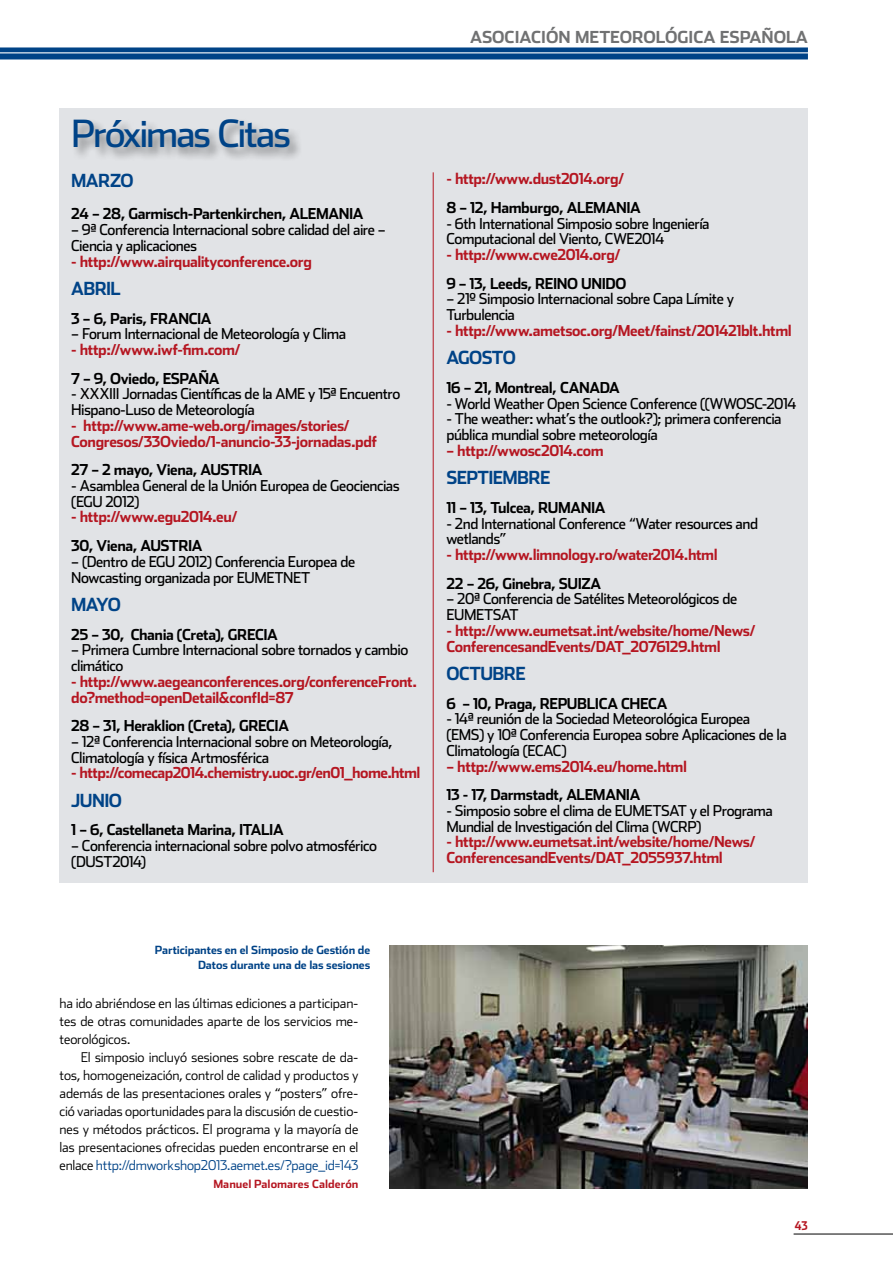
<style>
.page{position:relative;width:893px;height:1263px;background:#fff}
.page>*{position:absolute;margin:0;border:0;box-sizing:border-box;transform-origin:0 0}
.t1{font:37.5px "Stainless";letter-spacing:-.055em;color:#004387}
.t2{font:700 18px "Stainless";letter-spacing:-.035em;color:#004387}
.t3{font:700 16.5px "Stainless";color:#707172}
.t4{font:15px/15.8px "Stainless";letter-spacing:-.03em;color:#000}
.t5{font:700 15px/15.8px "Stainless";letter-spacing:-.03em;color:#b51621}
.t6{font:700 15px "Stainless";letter-spacing:-.03em;color:#000}
.t7{font:300 13.5px/18px "Stainless";letter-spacing:-.01em;color:#000;text-align:justify}
.t8{font:700 12px "Stainless Cond";color:#b51621}
.t9{font:700 11.25px/15px "Stainless";letter-spacing:-.005em;color:#004387;text-align:right}
.t10{font:700 11.25px "Stainless";color:#b51621}
.s1{color:#004387}
</style>
<div class="page">
<hr style="left:794px;top:1234px;width:99px;height:1px;background:#000">
<div style="left:60px;top:108px;width:748px;height:774px;background:#e1e3e6"></div>
<hr style="left:433px;top:172px;width:1px;height:700px;background:#b51621">
<div style="left:71px;top:117px;width:232px;height:44px;background:#000;opacity:.42"></div>
<img style="left:389px;top:945px;width:419px;height:243px">
<div style="left:0;top:47px;width:808px;height:12px;background:#004387"></div>
<hr style="left:0;top:52px;width:808px;height:1px;background:#fff">
<p class="t3" style="left:470px;top:27px;width:11px">ASOCIACIÓN</p>
<p class="t3" style="left:575px;top:27px;width:26px">METEOROLÓGICA</p>
<p class="t3" style="left:720px;top:27px;width:66px">ESPAÑOLA</p>
<h1 class="t1" style="left:71px;top:111px;width:221px">Próximas Citas</h1>
<p class="t2" style="left:71px;top:169px;width:62px">MARZO</p>
<p class="t6" style="left:71px;top:205px;width:267px">24 – 28, Garmisch-Partenkirchen, ALEMANIA</p>
<p class="t4" style="left:71px;top:222px;width:316px">– 9ª Conferencia Internacional sobre calidad del aire –<br>Ciencia y aplicaciones</p>
<p class="t5" style="left:71px;top:253px;width:242px">- http://www.airqualityconference.org</p>
<p class="t2" style="left:71px;top:278px;width:11px">ABRIL</p>
<p class="t6" style="left:71px;top:309px;width:89px">3 – 6, Paris, FRANCIA</p>
<p class="t4" style="left:71px;top:326px;width:276px">– Forum Internacional de Meteorología y Clima</p>
<p class="t5" style="left:71px;top:342px;width:171px">- http://www.iwf-fim.com/</p>
<p class="t6" style="left:71px;top:369px;width:149px">7 – 9, Oviedo, ESPAÑA</p>
<p class="t4" style="left:71px;top:386px;width:20px">- XXX</p>
<p class="t4" style="left:71px;top:386px;width:331px;text-indent:38px">III Jornadas Científicas de la AME y 15ª Encuentro<br>Hispano-Luso de Meteorología</p>
<p class="t5" style="left:71px;top:418px;width:307px">- http://www.ame-web.org/images/stories/<br>Congresos/33Oviedo/1-anuncio-33-jornadas.pdf</p>
<p class="t6" style="left:71px;top:461px;width:140px">27 – 2 mayo, Viena, AUSTRIA</p>
<p class="t4" style="left:71px;top:478px;width:330px">- Asamblea General de la Unión Europea de Geociencias (EGU 2012)</p>
<p class="t5" style="left:71px;top:509px;width:167px">- http://www.egu2014.eu/</p>
<p class="t6" style="left:71px;top:537px;width:79px">30, Viena, AUSTRIA</p>
<p class="t4" style="left:71px;top:553px;width:285px">– (Dentro de EGU 2012) Conferencia Europea de<br>Nowcasting organizada por EUMETNET</p>
<p class="t2" style="left:71px;top:594px;width:28px">MAYO</p>
<p class="t6" style="left:71px;top:625px;width:166px">25 – 30, Chania (Creta), GRECIA</p>
<p class="t4" style="left:71px;top:642px;width:339px">– Primera Cumbre Internacional sobre tornados y cambio climático</p>
<p class="t5" style="left:71px;top:674px;width:347px">- http://www.aegeanconferences.org/conferenceFront. do?method=openDetail&amp;confId=87</p>
<p class="t6" style="left:71px;top:717px;width:178px">28 – 31, Heraklion (Creta), GRECIA</p>
<p class="t4" style="left:71px;top:734px;width:323px">– 12ª Conferencia Internacional sobre on Meteorología,<br>Climatología y física Artmosférica</p>
<p class="t5" style="left:71px;top:765px;width:351px">- http://comecap2014.chemistry.uoc.gr/en01_home.html</p>
<p class="t2" style="left:71px;top:790px;width:20px">JUNIO</p>
<p class="t6" style="left:71px;top:821px;width:177px">1 – 6, Castellaneta Marina, ITALIA</p>
<p class="t4" style="left:71px;top:838px;width:307px">– Conferencia internacional sobre polvo atmosférico (DUST2014)</p>
<p class="t5" style="left:446px;top:171px;width:179px">- http://www.dust2014.org/</p>
<p class="t6" style="left:446px;top:198px;width:169px">8 – 12, Hamburgo, ALEMANIA</p>
<p class="t4" style="left:446px;top:215px;width:265px">- 6th International Simposio sobre Ingeniería<br>Computacional del Viento, CWE2014</p>
<p class="t5" style="left:446px;top:247px;width:175px">- http://www.cwe2014.org/</p>
<p class="t6" style="left:446px;top:274px;width:98px">9 – 13, Leeds, REINO</p>
<p class="t6" style="left:581px;top:274px;width:10px">UNIDO</p>
<p class="t4" style="left:446px;top:291px;width:289px">– 21º Simposio Internacional sobre Capa Límite y<br>Turbulencia</p>
<p class="t5" style="left:446px;top:323px;width:347px">- http://www.ametsoc.org/Meet/fainst/201421blt.html</p>
<p class="t2" style="left:446px;top:347px;width:13px">AGOSTO</p>
<p class="t6" style="left:446px;top:378px;width:125px">16 – 21, Montreal, CANADA</p>
<p class="t4" style="left:446px;top:395px;width:351px">- World Weather Open Science Conference ((WWOSC-2014</p>
<p class="t4" style="left:446px;top:411px;width:337px">- The weather: what’s the outlook?); primera conferencia pública mundial sobre meteorología</p>
<p class="t5" style="left:446px;top:443px;width:159px">– http://wwosc2014.com</p>
<p class="t2" style="left:446px;top:467px;width:83px">SEPTIEMBRE</p>
<p class="t6" style="left:446px;top:498px;width:134px">11 – 13, Tulcea, RU MANIA</p>
<p class="t4" style="left:446px;top:515px;width:313px">- 2nd International Conference “Water resources and wetlands”</p>
<p class="t5" style="left:446px;top:547px;width:273px">- http://www.limnology.ro/water2014.html</p>
<p class="t6" style="left:446px;top:574px;width:156px">22 – 26, Ginebra, SUIZA</p>
<p class="t4" style="left:446px;top:591px;width:292px">– 20ª Conferencia de Satélites Meteorológicos de<br>EUMETSAT</p>
<p class="t5" style="left:446px;top:623px;width:310px">- http://www.eumetsat.int/website/home/News/<br>ConferencesandEvents/DAT_2076129.html</p>
<p class="t2" style="left:446px;top:663px;width:13px">OCTUBRE</p>
<p class="t6" style="left:446px;top:694px;width:130px">6 – 10, Praga, REPUBLICA</p>
<p class="t6" style="left:621px;top:694px;width:29px">CHECA</p>
<p class="t4" style="left:446px;top:711px;width:342px">- 14ª reunión de la Sociedad Meteorológica Europea (EMS) y 10ª Conferencia Europea sobre Aplicaciones de la<br>Climatología (ECAC)</p>
<p class="t5" style="left:446px;top:758px;width:242px">– http://www.ems2014.eu/home.html</p>
<p class="t6" style="left:446px;top:786px;width:169px">13 - 17, Darmstadt, ALEMANIA</p>
<p class="t4" style="left:446px;top:803px;width:328px">- Simposio sobre el clima de EUMETSAT y el Programa<br>Mundial de Investigación del Clima (WCRP)</p>
<p class="t5" style="left:446px;top:834px;width:310px">- http://www.eumetsat.int/website/home/News/<br>ConferencesandEvents/DAT_2055937.html</p>
<p class="t9" style="left:155px;top:943px;width:217px">Participantes en el Simposio de Gestión de<br>Datos durante una de las sesiones</p>
<p class="t7" style="left:60px;top:994px;width:300px">ha ido abriéndose en las últimas ediciones a participan&shy;tes de otras comunidades aparte de los servicios me&shy;teorológicos.</p>
<p class="t7" style="left:60px;top:1048px;width:300px;text-indent:21px">El simposio incluyó sesiones sobre rescate de da&shy;tos, homogeneización, control de calidad y productos y además de las presentaciones orales y “posters” ofre&shy;ció variadas oportunidades para la discusión de cuestio&shy;nes y métodos prácticos. El programa y la mayoría de las presentaciones ofrecidas pueden encontrarse en el enlace <span class="s1">http://dmworkshop2013.aemet.es/?page_id=143</span></p>
<p class="t10" style="left:213px;top:1177px;width:147px">Manuel Palomares Calderón</p>
<p class="t8" style="left:795px;top:1218px;width:14px">43</p>
</div>
